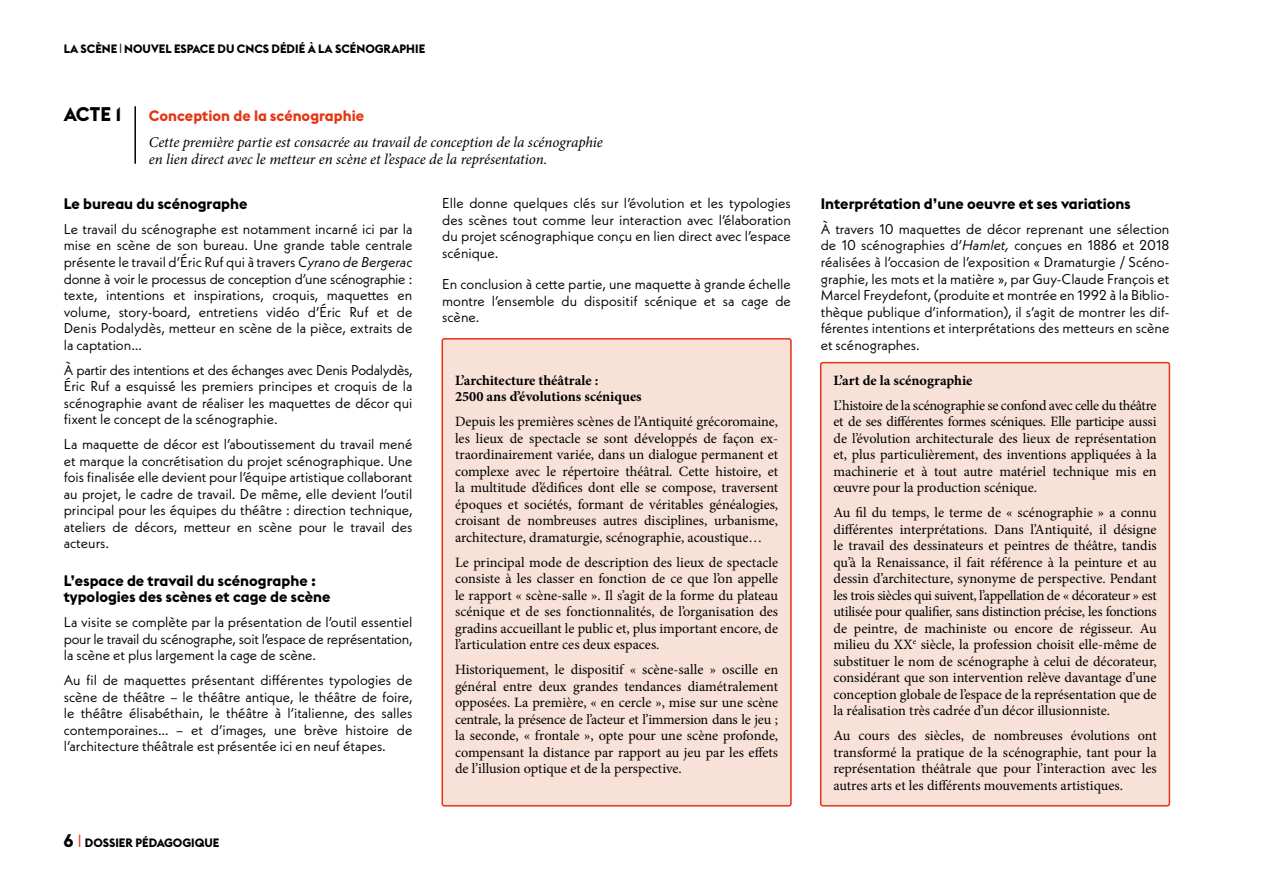
<style>
.page{position:relative;width:1263px;height:893px;background:#fff}
.page>*{position:absolute;margin:0;border:0;box-sizing:border-box;transform-origin:0 0}
.t1{font:700 19.5px "Euclid BP";color:#000}
.t2{font:italic 15px/17.2px "Minion Pro";letter-spacing:-.005em;color:#000}
.t3{font:700 15px/16.5px "Euclid BP";color:#000}
.t4{font:700 15px "Euclid BP";color:#e63312}
.t5{font:14.25px/16.5px "Minion Pro";color:#000;text-align:justify}
.t6{font:14.25px/16.5px "Neue Kabel";color:#000;text-align:justify}
.t7{font:700 14.25px/16.5px "Minion Pro";color:#000}
.t8{font:700 12px "Euclid BP";color:#000}
.s1{font-style:italic}
.s2{font-size:18px}
</style>
<div class="page">
<div style="left:442px;top:339px;width:349px;height:467px;background:#f8e1d7;border-radius:2px"></div>
<div style="left:441px;top:338px;width:351px;height:468px;border:2px solid #e63312;border-radius:2px"></div>
<div style="left:821px;top:363px;width:348px;height:443px;background:#f8e1d7;border-radius:2px"></div>
<div style="left:820px;top:362px;width:350px;height:444px;border:2px solid #e63312;border-radius:2px"></div>
<hr style="left:134px;top:106px;width:2px;height:58px;background:#000">
<p class="t8" style="left:64px;top:41px;width:363px">LA SCÈNE NOUVEL ESPACE DU CNCS DÉDIÉ À LA SCÉNOGRAPHIE</p>
<h1 class="t1" style="left:64px;top:102px;width:59px">ACTE 1</h1>
<p class="t4" style="left:149px;top:106px;width:217px">Conception de la scénographie</p>
<p class="t2" style="left:149px;top:133px;width:456px">Cette première partie est consacrée au travail de conception de la scénographie en lien direct avec le metteur en scène et l’espace de la représentation.</p>
<p class="t3" style="left:64px;top:195px;width:185px">Le bureau du scénographe</p>
<p class="t6" style="left:64px;top:221px;width:350px">Le travail du scénographe est notamment incarné ici par la mise en scène de son bureau. Une grande table centrale présente le travail d’Éric Ruf qui à travers <span class="s1">Cyrano de Bergerac </span>donne à voir le processus de conception d’une scénographie : texte, intentions et inspirations, croquis, maquettes en volume, story-board, entretiens vidéo d’Éric Ruf et de Denis Podalydès, metteur en scène de la pièce, extraits de la captation…</p>
<p class="t6" style="left:64px;top:361px;width:350px">À partir des intentions et des échanges avec Denis Podalydès, Éric Ruf a esquissé les premiers principes et croquis de la scénographie avant de réaliser les maquettes de décor qui fixent le concept de la scénographie.</p>
<p class="t6" style="left:64px;top:436px;width:350px">La maquette de décor est l’aboutissement du travail mené et marque la concrétisation du projet scénographique. Une fois finalisée elle devient pour l’équipe artistique collaborant au projet, le cadre de travail. De même, elle devient l’outil principal pour les équipes du théâtre : direction technique, ateliers de décors, metteur en scène pour le travail des acteurs.</p>
<p class="t3" style="left:64px;top:572px;width:268px">L’espace de travail du scénographe : typologies des scènes et cage de scène</p>
<p class="t6" style="left:64px;top:614px;width:350px">La visite se complète par la présentation de l’outil essentiel pour le travail du scénographe, soit l’espace de représentation, la scène et plus largement la cage de scène.</p>
<p class="t6" style="left:64px;top:672px;width:350px">Au fil de maquettes présentant différentes typologies de scène de théâtre – le théâtre antique, le théâtre de foire, le théâtre élisabéthain, le théâtre à l’italienne, des salles contemporaines… – et d’images, une brève histoire de l’architecture théâtrale est présentée ici en neuf étapes.</p>
<p class="t8" style="left:64px;top:835px;width:157px"><span class="s2">6</span> DOSSIER PÉDAGOGIQUE</p>
<p class="t6" style="left:442px;top:195px;width:350px">Elle donne quelques clés sur l’évolution et les typologies des scènes tout comme leur interaction avec l’élaboration du projet scénographique conçu en lien direct avec l’espace scénique.</p>
<p class="t6" style="left:442px;top:276px;width:350px">En conclusion à cette partie, une maquette à grande échelle montre l’ensemble du dispositif scénique et sa cage de scène.</p>
<p class="t7" style="left:455px;top:372px;width:188px">L’architecture théâtrale :<br>2500 ans d’évolutions scéniques</p>
<p class="t5" style="left:455px;top:413px;width:325px">Depuis les premières scènes de l’Antiquité grécoromaine, les lieux de spectacle se sont développés de façon ex&shy;traordinairement variée, dans un dialogue permanent et complexe avec le répertoire théâtral. Cette histoire, et la multitude d’édifices dont elle se compose, traversent époques et sociétés, formant de véritables généalogies, croisant de nombreuses autres disciplines, urbanisme, architecture, dramaturgie, scénographie, acoustique…</p>
<p class="t5" style="left:455px;top:554px;width:325px">Le principal mode de description des lieux de spectacle consiste à les classer en fonction de ce que l’on appelle le rapport « scène-salle ». Il s’agit de la forme du plateau scénique et de ses fonctionnalités, de l’organisation des gradins accueillant le public et, plus important encore, de l’articulation entre ces deux espaces.</p>
<p class="t5" style="left:455px;top:661px;width:325px">Historiquement, le dispositif « scène-salle » oscille en général entre deux grandes tendances diamétralement opposées. La première, « en cercle », mise sur une scène centrale, la présence de l’acteur et l’immersion dans le jeu ; la seconde, « frontale », opte pour une scène profonde, compensant la distance par rapport au jeu par les effets de l’illusion optique et de la perspective.</p>
<p class="t3" style="left:821px;top:195px;width:311px">Interprétation d’une oeuvre et ses variations</p>
<p class="t6" style="left:821px;top:221px;width:350px">À travers 10 maquettes de décor reprenant une sélection de 10 scénographies d’<span class="s1">Hamlet,</span> conçues en 1886 et 2018 réalisées à l’occasion de l’exposition « Dramaturgie / Scéno&shy;graphie, les mots et la matière », par Guy-Claude François et Marcel Freydefont, (produite et montrée en 1992 à la Biblio&shy;thèque publique d’information), il s’agit de montrer les dif&shy;férentes intentions et interprétations des metteurs en scène et scénographes.</p>
<p class="t7" style="left:833px;top:372px;width:141px">L’art de la scénographie</p>
<p class="t5" style="left:833px;top:397px;width:325px">L’histoire de la scénographie se confond avec celle du théâtre et de ses différentes formes scéniques. Elle participe aussi de l’évolution architecturale des lieux de représentation et, plus particulièrement, des inventions appliquées à la machinerie et à tout autre matériel technique mis en œuvre pour la production scénique.</p>
<p class="t5" style="left:833px;top:504px;width:325px">Au fil du temps, le terme de « scénographie » a connu différentes interprétations. Dans l’Antiquité, il désigne le travail des dessinateurs et peintres de théâtre, tandis qu’à la Renaissance, il fait référence à la peinture et au dessin d’architecture, synonyme de perspective. Pendant les trois siècles qui suivent, l’appellation de « décorateur » est utilisée pour qualifier, sans distinction précise, les fonctions de peintre, de machiniste ou encore de régisseur. Au milieu du XX<sup>e</sup> siècle, la profession choisit elle-même de substituer le nom de scénographe à celui de décorateur, considérant que son intervention relève davantage d’une conception globale de l’espace de la représentation que de la réalisation très cadrée d’un décor illusionniste.</p>
<p class="t5" style="left:833px;top:727px;width:325px">Au cours des siècles, de nombreuses évolutions ont transformé la pratique de la scénographie, tant pour la représentation théâtrale que pour l’interaction avec les autres arts et les différents mouvements artistiques.</p>
</div>
